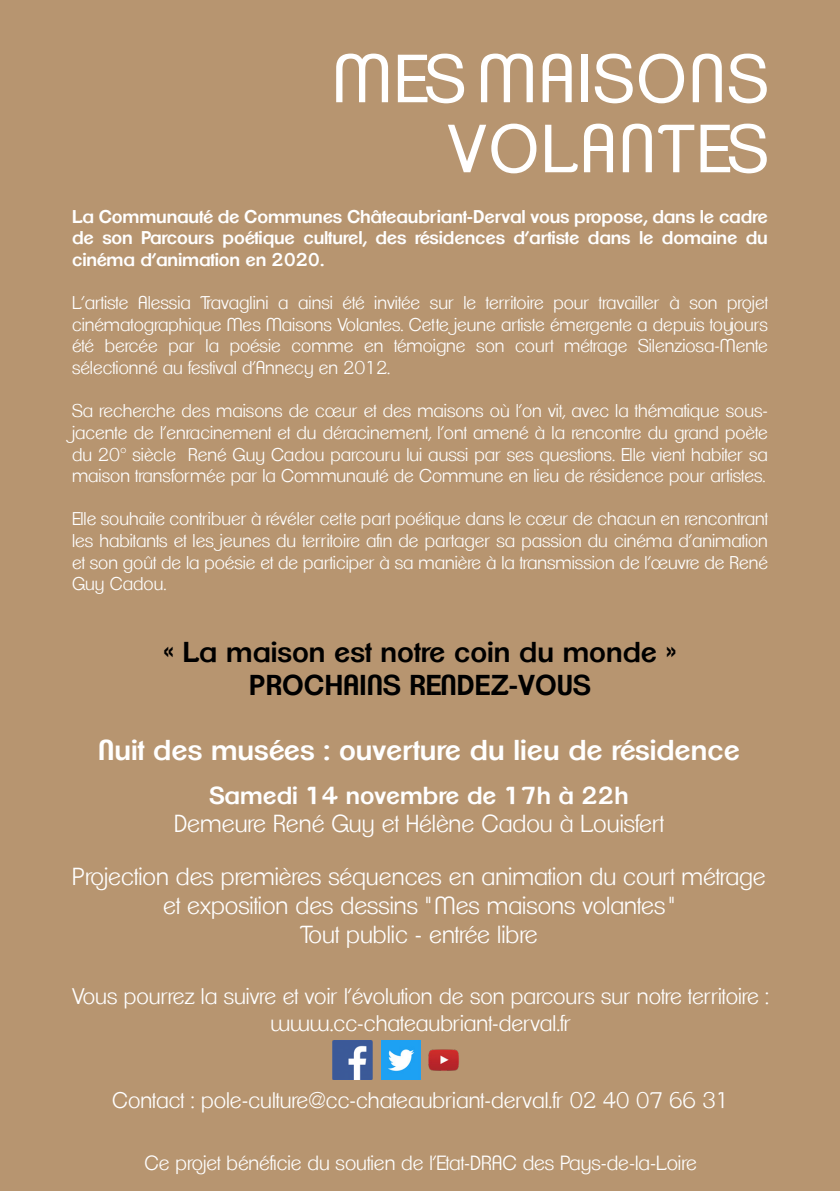
<style>
.page{position:relative;width:840px;height:1191px;background:#fff}
.page>*{position:absolute;margin:0;border:0;box-sizing:border-box;transform-origin:0 0}
.t1{font:66px/70px "Clemente P Dag";letter-spacing:.04em;color:#fff;text-align:right}
.t2{font:600 28px "Clemente P Dak";color:#000}
.t3{font:600 28px "Clemente P Dak";color:#fff}
.t4{font:300 24px/28.8px "Clemente P Dae";color:#fff;text-align:center}
.t5{font:600 24px "Clemente P Dak";color:#fff}
.t6{font:300 22px "Clemente P Dae";color:#fff}
.t7{font:300 20px "Clemente P Dae";color:#fff}
.t8{font:300 18px/21.6px "Clemente P Dae";color:#fff;text-align:justify}
.t9{font:600 18px/21.6px "Clemente P Dak";letter-spacing:-.01em;color:#fff;text-align:justify}
</style>
<div class="page">
<div style="left:0;top:0;width:839px;height:1191px;background:#b79570"></div>
<img style="left:332px;top:1040px;width:40px;height:39px">
<img style="left:428px;top:1049px;width:31px;height:22px">
<img style="left:381px;top:1040px;width:40px;height:39px">
<p class="t1" style="left:332px;top:44px;width:436px">MES MAISONS<br>VOLANTES</p>
<p class="t9" style="left:72px;top:205px;width:697px">La Communauté de Communes Châteaubriant-Derval vous propose, dans le cadre de son Parcours poétique culturel, des résidences d’artiste dans le domaine du cinéma d’animation en 2020.</p>
<p class="t8" style="left:72px;top:292px;width:697px">L’artiste Alessia Travaglini a ainsi été invitée sur le territoire pour travailler à son projet cinématographique Mes Maisons Volantes. Cette jeune artiste émergente a depuis toujours été bercée par la poésie comme en témoigne son court métrage Silenziosa-Mente sélectionné au festival d’Annecy en 2012.</p>
<p class="t8" style="left:72px;top:400px;width:697px">Sa recherche des maisons de cœur et des maisons où l’on vit, avec la thématique sous&shy;jacente de l’enracinement et du déracinement, l’ont amené à la rencontre du grand poète du 20° siècle René Guy Cadou parcouru lui aussi par ses questions. Elle vient habiter sa maison transformée par la Communauté de Commune en lieu de résidence pour artistes.</p>
<p class="t8" style="left:72px;top:508px;width:697px">Elle souhaite contribuer à révéler cette part poétique dans le cœur de chacun en rencontrant les habitants et les jeunes du territoire afin de partager sa passion du cinéma d’animation et son goût de la poésie et de participer à sa manière à la transmission de l’œuvre de René Guy Cadou.</p>
<p class="t2" style="left:163px;top:635px;width:514px">« La maison est notre coin du monde »</p>
<p class="t2" style="left:249px;top:669px;width:342px">PROCHAINS RENDEZ-VOUS</p>
<p class="t3" style="left:98px;top:733px;width:643px">Nuit des musées : ouverture du lieu de résidence</p>
<p class="t5" style="left:209px;top:780px;width:420px">Samedi 14 novembre de 17h à 22h</p>
<p class="t4" style="left:174px;top:809px;width:491px">Demeure René Guy et Hélène Cadou à Louisfert</p>
<p class="t4" style="left:72px;top:862px;width:694px">Projection des premières séquences en animation du court métrage et exposition des dessins "Mes maisons volantes "</p>
<p class="t4" style="left:300px;top:920px;width:239px">Tout public - entrée libre</p>
<p class="t6" style="left:72px;top:984px;width:698px">Vous pourrez la suivre et voir l’évolution de son parcours sur notre territoire :</p>
<p class="t6" style="left:270px;top:1010px;width:302px">www.cc-chateaubriant-derval.fr</p>
<p class="t6" style="left:112px;top:1087px;width:618px">Contact : pole-culture@cc-chateaubriant-derval.fr 02 40 07 66 31</p>
<p class="t7" style="left:144px;top:1151px;width:553px">Ce projet bénéficie du soutien de l’Etat-DRAC des Pays-de-la-Loire</p>
</div>
